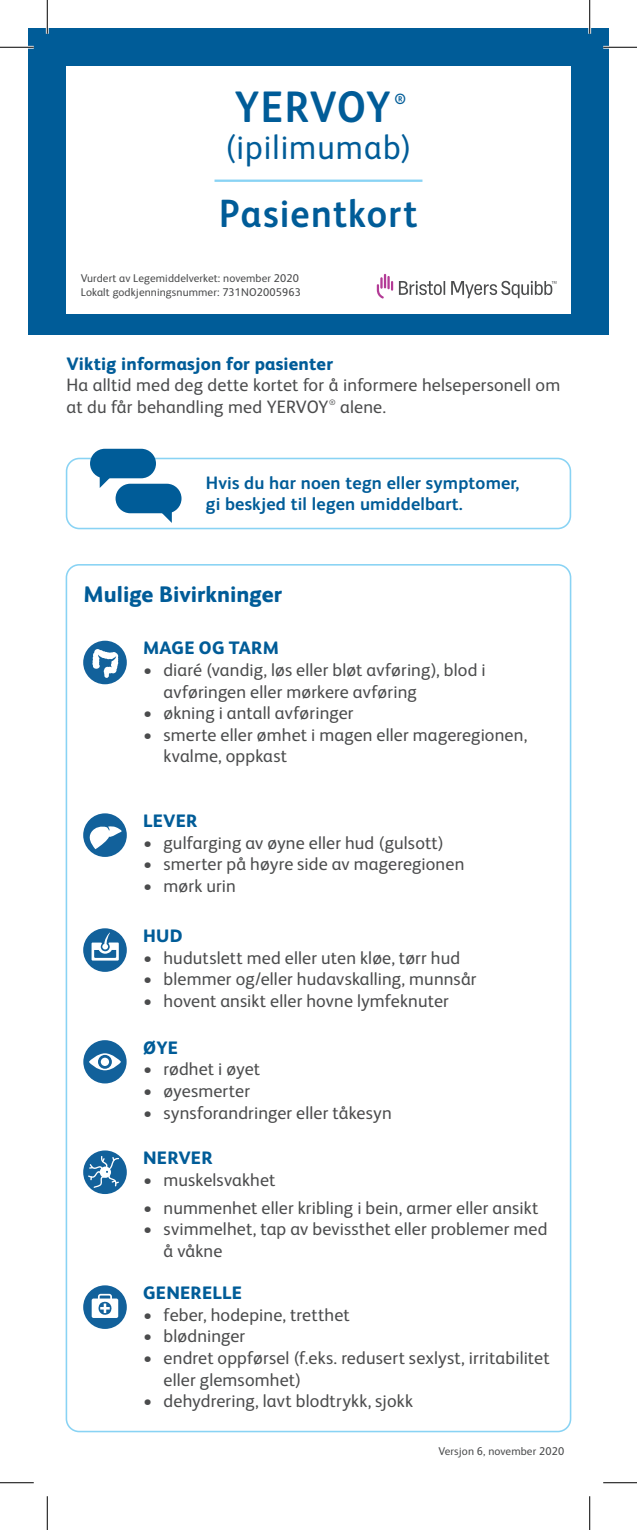
<style>
.page{position:relative;width:637px;height:1530px;background:#fff}
.page>*{position:absolute;margin:0;border:0;box-sizing:border-box;transform-origin:0 0}
.t1{font:700 44.1px "BMS Humanity";letter-spacing:.015em;color:#005c98;scale:.94 1}
.t2{font:700 39.38px "BMS Humanity";letter-spacing:.035em;color:#005c98;scale:.94 1}
.t3{font:34.88px "BMS Humanity";letter-spacing:.03em;color:#005c98;scale:.94 1}
.t4{font:800 22.5px "BMS Humanity";color:#005c98}
.t5{font:18px/21.6px "BMS Humanity";letter-spacing:.01em;color:#4b4c4d}
.t6{font:800 18px "BMS Humanity";letter-spacing:.01em;color:#005c98}
.t7{font:700 18px/21.6px "BMS Humanity";letter-spacing:.01em;color:#005c98}
.t8{font:700 14.85px "BMS Humanity";color:#005c98;scale:.94 1}
.t9{font:11.25px/14.6px "BMS Humanity";letter-spacing:.01em;color:#4b4c4d}
.t10{font:7.88px "BMS Humanity";color:#4b4c4d}
</style>
<div class="page">
<div style="left:28px;top:28px;width:581px;height:306px;background:#005c98"></div>
<div style="left:66px;top:66px;width:504px;height:248px;background:#fff"></div>
<div style="left:83px;top:1040px;width:44px;height:43px;background:#12619b;border-radius:50%"></div>
<svg style="left:89px;top:1053px;width:32px;height:17px"></svg>
<svg style="left:98px;top:1055px;width:14px;height:13px"></svg>
<div style="left:101px;top:1057px;width:8px;height:9px;background:#fff;border-radius:50%"></div>
<hr style="left:214px;top:180px;width:208px;height:2px;background:#89d3f4">
<svg style="left:377px;top:274px;width:16px;height:24px"></svg>
<svg style="left:399px;top:281px;width:157px;height:17px"></svg>
<div style="left:66px;top:458px;width:505px;height:71px;border:2px solid #89d3f4;border-radius:13px"></div>
<div style="left:90px;top:449px;width:66px;height:29px;background:#005c98;border-radius:15px"></div>
<svg style="left:99px;top:477px;width:12px;height:11px"></svg>
<div style="left:115px;top:484px;width:66px;height:29px;background:#005c98;border-radius:15px"></div>
<svg style="left:161px;top:512px;width:11px;height:11px"></svg>
<div style="left:83px;top:641px;width:44px;height:43px;background:#12619b;border-radius:50%"></div>
<svg style="left:92px;top:649px;width:26px;height:29px"></svg>
<div style="left:83px;top:928px;width:44px;height:44px;background:#12619b;border-radius:50%"></div>
<svg style="left:92px;top:932px;width:27px;height:28px"></svg>
<div style="left:83px;top:1285px;width:44px;height:44px;background:#12619b;border-radius:50%"></div>
<svg style="left:92px;top:1293px;width:26px;height:25px"></svg>
<div style="left:83px;top:813px;width:44px;height:44px;background:#12619b;border-radius:50%"></div>
<svg style="left:89px;top:826px;width:35px;height:23px"></svg>
<div style="left:83px;top:1150px;width:44px;height:44px;background:#12619b;border-radius:50%"></div>
<svg style="left:88px;top:1156px;width:31px;height:32px"></svg>
<hr style="left:0;top:46px;width:34px;height:3px;background:#fff">
<hr style="left:603px;top:46px;width:34px;height:3px;background:#fff">
<hr style="left:46px;top:0;width:3px;height:34px;background:#fff">
<hr style="left:588px;top:0;width:3px;height:34px;background:#fff">
<hr style="left:0;top:47px;width:34px;height:1px;background:#000">
<hr style="left:603px;top:47px;width:34px;height:1px;background:#000">
<hr style="left:0;top:1482px;width:34px;height:1px;background:#000">
<hr style="left:603px;top:1482px;width:34px;height:1px;background:#000">
<hr style="left:47px;top:0;width:1px;height:34px;background:#000">
<hr style="left:47px;top:1496px;width:1px;height:34px;background:#000">
<hr style="left:589px;top:0;width:1px;height:34px;background:#000">
<hr style="left:589px;top:1496px;width:1px;height:34px;background:#000">
<h1 class="t1" style="left:235px;top:75px;width:167px">YERVOY</h1>
<p class="t8" style="left:394px;top:88px;width:14px">®</p>
<h3 class="t3" style="left:225px;top:122px;width:200px">(ipilimumab)</h3>
<h2 class="t2" style="left:219px;top:185px;width:212px">Pasientkort</h2>
<p class="t9" style="left:81px;top:270px;width:221px">Vurdert av Legemiddelverket: november 2020<br>Lokalt godkjenningsnummer: 731NO2005963</p>
<p class="t6" style="left:66px;top:349px;width:268px">Viktig informasjon for pasienter</p>
<p class="t5" style="left:66px;top:373px;width:495px">Ha alltid med deg dette kortet for å informere helsepersonell om at du får behandling med YERVOY</p>
<p class="t10" style="left:329px;top:396px;width:8px">®</p>
<p class="t5" style="left:340px;top:394px;width:47px">alene.</p>
<p class="t7" style="left:206px;top:471px;width:315px">Hvis du har noen tegn eller symptomer, gi beskjed til legen umiddelbart.</p>
<p class="t4" style="left:84px;top:576px;width:200px">Mulige Bivirkninger</p>
<p class="t6" style="left:143px;top:634px;width:137px">MAGE OG TARM</p>
<p class="t5" style="left:163px;top:658px;width:324px;text-indent:-20px">• diaré (vandig, løs eller bløt avføring), blod i avføringen eller mørkere avføring</p>
<p class="t5" style="left:143px;top:701px;width:212px">• økning i antall avføringer</p>
<p class="t5" style="left:163px;top:722px;width:365px;text-indent:-20px">• smerte eller ømhet i magen eller mageregionen, kvalme, oppkast</p>
<p class="t6" style="left:143px;top:807px;width:56px">LEVER</p>
<p class="t5" style="left:143px;top:830px;width:302px">• gulfarging av øyne eller hud (gulsott)</p>
<p class="t5" style="left:143px;top:852px;width:323px">• smerter på høyre side av mageregionen</p>
<p class="t5" style="left:143px;top:873px;width:94px">• mørk urin</p>
<p class="t6" style="left:143px;top:922px;width:41px">HUD</p>
<p class="t5" style="left:143px;top:945px;width:318px">• hudutslett med eller uten kløe, tørr hud</p>
<p class="t5" style="left:143px;top:967px;width:335px">• blemmer og/eller hudavskalling, munnsår</p>
<p class="t5" style="left:143px;top:988px;width:307px">• hovent ansikt eller hovne lymfeknuter</p>
<p class="t6" style="left:143px;top:1033px;width:36px">ØYE</p>
<p class="t5" style="left:143px;top:1057px;width:119px">• rødhet i øyet</p>
<p class="t5" style="left:143px;top:1078px;width:108px">• øyesmerter</p>
<p class="t5" style="left:143px;top:1100px;width:250px">• synsforandringer eller tåkesyn</p>
<p class="t6" style="left:143px;top:1144px;width:71px">NERVER</p>
<p class="t5" style="left:143px;top:1167px;width:134px">• muskelsvakhet</p>
<p class="t5" style="left:143px;top:1195px;width:396px">• nummenhet eller kribling i bein, armer eller ansikt</p>
<p class="t5" style="left:163px;top:1217px;width:385px;text-indent:-20px">• svimmelhet, tap av bevissthet eller problemer med å våkne</p>
<p class="t6" style="left:143px;top:1278px;width:100px">GENERELLE</p>
<p class="t5" style="left:143px;top:1302px;width:208px">• feber, hodepine, tretthet</p>
<p class="t5" style="left:143px;top:1324px;width:104px">• blødninger</p>
<p class="t5" style="left:164px;top:1345px;width:387px;text-indent:-20px">• endret oppførsel (f.eks. redusert sexlyst, irritabilitet eller glemsomhet)</p>
<p class="t5" style="left:143px;top:1388px;width:271px">• dehydrering, lavt blodtrykk, sjokk</p>
<p class="t9" style="left:438px;top:1443px;width:127px">Versjon 6, november 2020</p>
</div>
